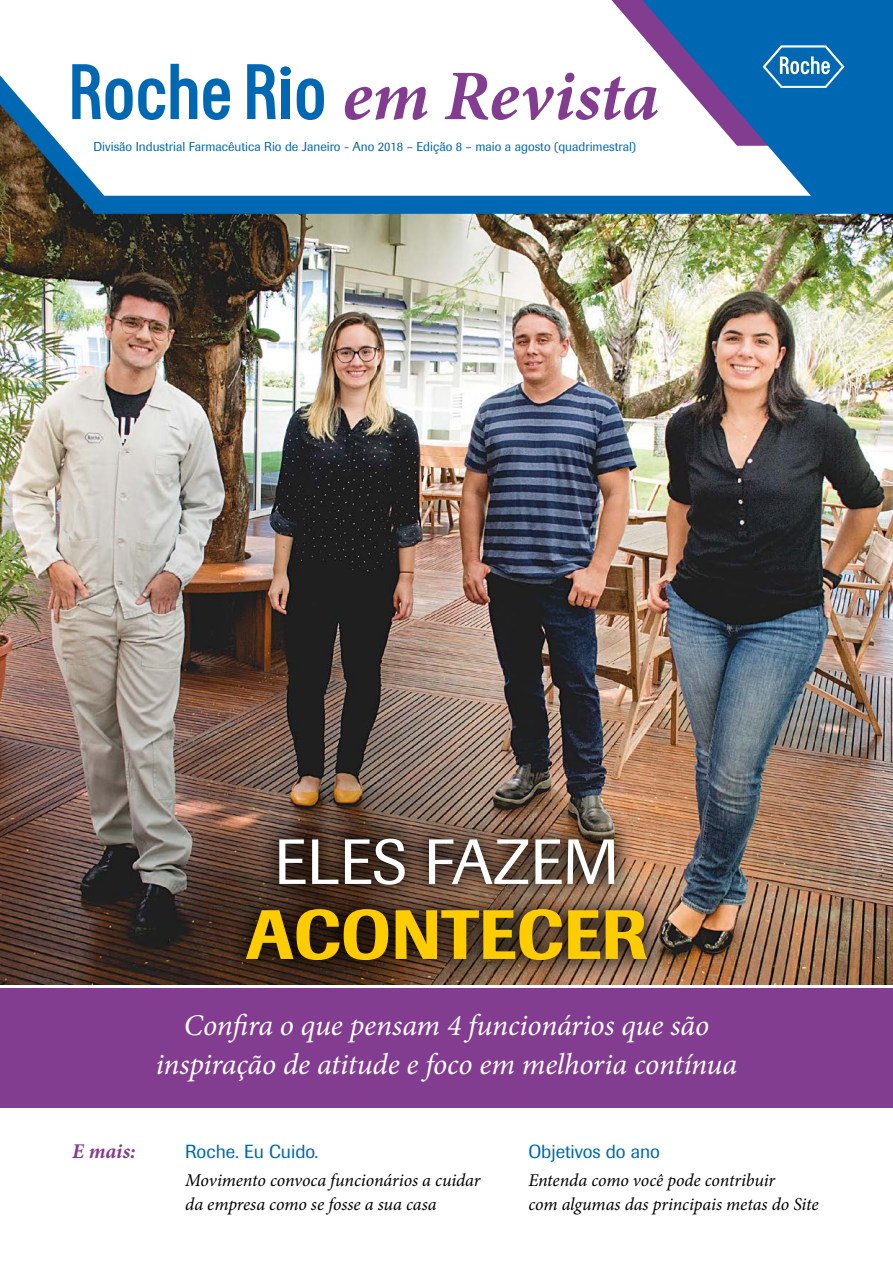
<style>
.page{position:relative;width:893px;height:1263px;background:#fff}
.page>*{position:absolute;margin:0;border:0;box-sizing:border-box;transform-origin:0 0}
.t1{font:italic 700 71.25px "Minion Pro";letter-spacing:.005em;color:#823d90}
.t2{font:500 69px "Imago";color:#fc0}
.t3{font:63px "Imago";color:#fff}
.t4{font:italic 30px/39px "Minion Pro";letter-spacing:-.005em;color:#fff;text-align:center}
.t5{font:italic 700 21px "Minion Pro";color:#823d90}
.t6{font:18.75px "Imago";color:#0067b2}
.t7{font:italic 18px/24px "Minion Pro";letter-spacing:-.005em;color:#000}
.t8{font:12.75px "Imago";color:#0067b2}
</style>
<div class="page">
<img style="left:0;top:214px;width:893px;height:770px">
<div style="left:0;top:988px;width:893px;height:119px;background:#823d90"></div>
<svg style="left:0;top:75px;width:893px;height:139px"></svg>
<svg style="left:642px;top:146px;width:251px;height:59px"></svg>
<svg style="left:611px;top:0;width:282px;height:146px"></svg>
<svg style="left:72px;top:64px;width:158px;height:56px"></svg>
<svg style="left:247px;top:64px;width:29px;height:55px"></svg>
<svg style="left:297px;top:78px;width:27px;height:42px"></svg>
<div style="left:281px;top:79px;width:9px;height:40px;background:#0067b2"></div>
<div style="left:280px;top:66px;width:11px;height:10px;background:#0067b2;border-radius:50%"></div>
<div style="left:224px;top:816px;width:445px;height:167px;background:#000;opacity:.75"></div>
<h1 class="t1" style="left:342px;top:46px;width:318px">em Revista</h1>
<p class="t8" style="left:93px;top:138px;width:544px">Divisão Industrial Farmacêutica Rio de Janeiro - Ano 2018 – Edição 8 – maio a agosto (quadrimestral)</p>
<h3 class="t3" style="left:274px;top:821px;width:346px">ELES FAZEM</h3>
<h2 class="t2" style="left:246px;top:890px;width:403px">ACONTECER</h2>
<h3 class="t4" style="left:156px;top:1006px;width:583px">Confira o que pensam 4 funcionários que são inspiração de atitude e foco em melhoria contínua</h3>
<p class="t5" style="left:72px;top:1136px;width:65px">E mais:</p>
<p class="t6" style="left:185px;top:1139px;width:135px">Roche. Eu Cuido.</p>
<p class="t7" style="left:185px;top:1168px;width:297px">Movimento convoca funcionários a cuidar da empresa como se fosse a sua casa</p>
<p class="t6" style="left:528px;top:1139px;width:133px">Objetivos do ano</p>
<p class="t7" style="left:528px;top:1168px;width:292px">Entenda como você pode contribuir<br>com algumas das principais metas do Site</p>
</div>
